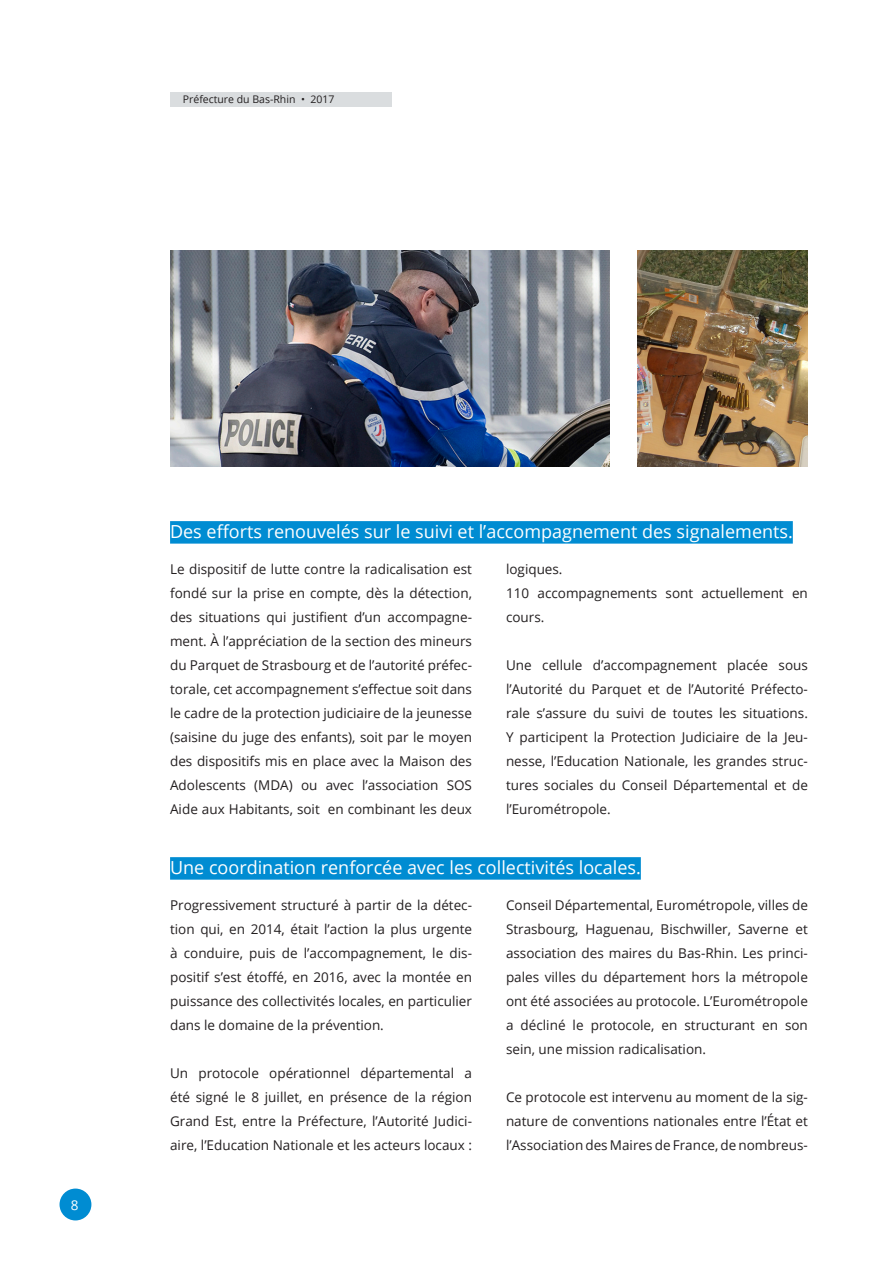
<style>
.page{position:relative;width:893px;height:1263px;background:#fff}
.page>*{position:absolute;margin:0;border:0;box-sizing:border-box;transform-origin:0 0}
.Text_blue_background{font:18px "Open Sans";color:#fff}
.t1{font:13.5px/24px "Open Sans";color:#231f20;text-align:justify}
.t2{font:13.5px "Open Sans";color:#fff}
.t3{font:10.5px "Open Sans";color:#231f20}
</style>
<div class="page">
<img style="left:170px;top:251px;width:439px;height:216px">
<img style="left:638px;top:251px;width:170px;height:216px">
<div style="left:60px;top:1188px;width:31px;height:32px;background:#008cd2;border-radius:50%"></div>
<div style="left:170px;top:92px;width:221px;height:14px;background:#dadddf"></div>
<div style="left:170px;top:521px;width:623px;height:23px;background:#008cd2"></div>
<div style="left:170px;top:857px;width:471px;height:23px;background:#008cd2"></div>
<p class="t3" style="left:183px;top:92px;width:153px">Préfecture du Bas-Rhin • 2017</p>
<p class="t2" style="left:71px;top:1195px;width:9px">8</p>
<p class="Text_blue_background" style="left:170px;top:519px;width:624px">Des efforts renouvelés sur le suivi et l’accompagnement des signalements.</p>
<p class="t1" style="left:170px;top:557px;width:303px">Le dispositif de lutte contre la radicalisation est fondé sur la prise en compte, dès la détection, des situations qui justifient d’un accompagne&shy;ment. À l’appréciation de la section des mineurs du Parquet de Strasbourg et de l’autorité préfec&shy;torale, cet accompagnement s’effectue soit dans le cadre de la protection judiciaire de la jeunesse (saisine du juge des enfants), soit par le moyen des dispositifs mis en place avec la Maison des Adolescents (MDA) ou avec l’association SOS Aide aux Habitants, soit en combinant les deux</p>
<p class="t1" style="left:506px;top:557px;width:58px">logiques.</p>
<p class="t1" style="left:506px;top:581px;width:303px">110 accompagnements sont actuellement en cours.</p>
<p class="t1" style="left:506px;top:653px;width:303px">Une cellule d’accompagnement placée sous l’Autorité du Parquet et de l’Autorité Préfecto&shy;rale s’assure du suivi de toutes les situations.<br>Y participent la Protection Judiciaire de la Jeu&shy;nesse, l’Education Nationale, les grandes struc&shy;tures sociales du Conseil Départemental et de l’Eurométropole.</p>
<p class="Text_blue_background" style="left:170px;top:855px;width:472px">Une coordination renforcée avec les collectivités locales.</p>
<p class="t1" style="left:170px;top:893px;width:303px">Progressivement structuré à partir de la détec&shy;tion qui, en 2014, était l’action la plus urgente à conduire, puis de l’accompagnement, le dis&shy;positif s’est étoffé, en 2016, avec la montée en puissance des collectivités locales, en particulier dans le domaine de la prévention.</p>
<p class="t1" style="left:170px;top:1061px;width:303px">Un protocole opérationnel départemental a été signé le 8 juillet, en présence de la région Grand Est, entre la Préfecture, l’Autorité Judici&shy;aire, l’Education Nationale et les acteurs locaux :</p>
<p class="t1" style="left:506px;top:893px;width:303px">Conseil Départemental, Eurométropole, villes de Strasbourg, Haguenau, Bischwiller, Saverne et association des maires du Bas-Rhin. Les princi&shy;pales villes du département hors la métropole ont été associées au protocole. L’Eurométropole a décliné le protocole, en structurant en son sein, une mission radicalisation.</p>
<p class="t1" style="left:506px;top:1085px;width:303px">Ce protocole est intervenu au moment de la sig&shy;nature de conventions nationales entre l’État et l’Association des Maires de France, de nombreus-</p>
</div>
